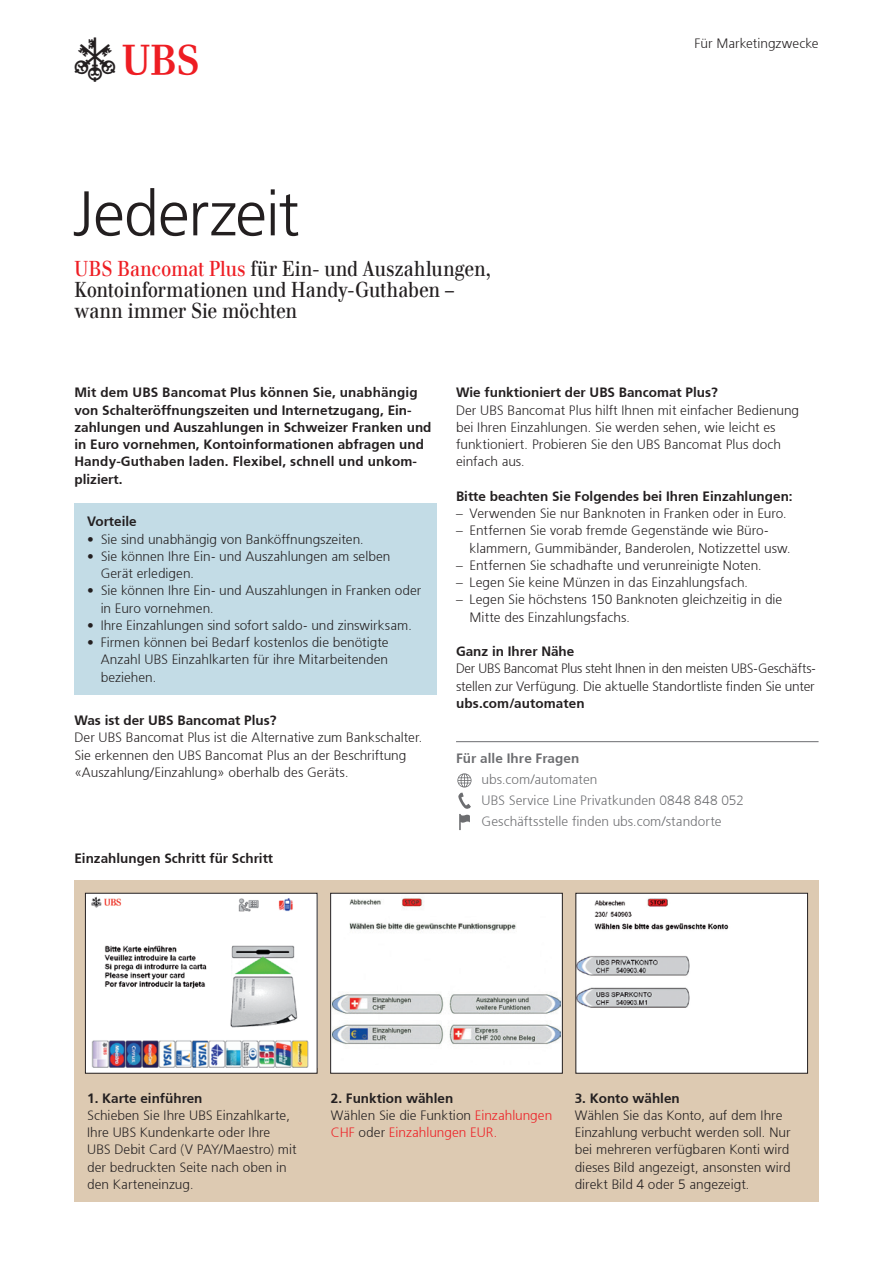
<style>
.page{position:relative;width:893px;height:1263px;background:#fff}
.page>*{position:absolute;margin:0;border:0;box-sizing:border-box;transform-origin:0 0}
.t1{font:300 63px "Frutiger 45";letter-spacing:-.015em;color:#231f20}
.t2{font:44.55px "UB Ssemiextra";color:#231f20}
.t3{font:21px/21px "UBS Headline";color:#231f20}
.t4{font:300 13.5px/17.2px "Frutiger 45";color:#231f20}
.t5{font:300 13.5px/17.2px "Frutiger 45";color:#231f20}
.t6{font:300 13.5px/21px "Frutiger 45";letter-spacing:.005em;color:#6c6d70}
.t7{font:300 13.5px/17.2px "Frutiger 45";color:#ee1d23}
.t8{font:300 13.5px "Frutiger 45";letter-spacing:.005em;color:#6c6d70}
.s1{font-size:30.75px;color:#ee1d23}
.s2{color:#ee1d23}
.s3{color:#231f20}
</style>
<div class="page">
<div style="left:74px;top:503px;width:363px;height:191px;background:#c3dce6"></div>
<div style="left:74px;top:880px;width:745px;height:321px;background:#ddcab2"></div>
<hr style="left:456px;top:741px;width:363px;height:1px;background:#6c6d70">
<svg style="left:457px;top:773px;width:14px;height:14px"></svg>
<svg style="left:458px;top:793px;width:13px;height:37px"></svg>
<svg style="left:87px;top:1067px;width:228px;height:4px"></svg>
<img style="left:87px;top:895px;width:228px;height:172px">
<div style="left:85px;top:893px;width:232px;height:180px;border:1px solid #231f20"></div>
<div style="left:331px;top:893px;width:231px;height:180px;background:#fff"></div>
<img style="left:332px;top:898px;width:229px;height:147px">
<div style="left:330px;top:893px;width:233px;height:180px;border:1px solid #231f20"></div>
<div style="left:576px;top:893px;width:231px;height:180px;background:#fff"></div>
<img style="left:577px;top:898px;width:152px;height:110px">
<div style="left:575px;top:893px;width:233px;height:180px;border:1px solid #231f20"></div>
<h2 class="t2" style="left:75px;top:37px;width:125px">a<span class="s1">b</span></h2>
<h1 class="t1" style="left:73px;top:177px;width:228px">Jederzeit</h1>
<h3 class="t3" style="left:74px;top:258px;width:418px"><span class="s2">UBS Bancomat Plus</span> für Ein- und Auszahlungen,<br>Kontoinformationen und Handy-Guthaben – wann immer Sie möchten</h3>
<p class="t4" style="left:695px;top:34px;width:125px">Für Marketingzwecke</p>
<p class="t5" style="left:74px;top:384px;width:359px">Mit dem UBS Bancomat Plus können Sie, unabhängig von Schalteröffnungszeiten und Internetzugang, Ein&shy;zahlungen und Auszahlungen in Schweizer Franken und in Euro vornehmen, Kontoinformationen abfragen und Handy-Guthaben laden. Flexibel, schnell und unkom&shy;pliziert.</p>
<p class="t5" style="left:87px;top:513px;width:51px">Vorteile</p>
<p class="t4" style="left:87px;top:530px;width:278px">• Sie sind unabhängig von Banköffnungszeiten.</p>
<p class="t4" style="left:101px;top:547px;width:291px;text-indent:-14px">• Sie können Ihre Ein- und Auszahlungen am selben<br>Gerät erledigen.</p>
<p class="t4" style="left:101px;top:582px;width:322px;text-indent:-14px">• Sie können Ihre Ein- und Auszahlungen in Franken oder in Euro vornehmen.</p>
<p class="t4" style="left:87px;top:616px;width:326px">• Ihre Einzahlungen sind sofort saldo- und zinswirksam.</p>
<p class="t4" style="left:101px;top:634px;width:289px;text-align:justify;text-indent:-14px">• Firmen können bei Bedarf kostenlos die benötigte Anzahl UBS Einzahlkarten für ihre Mitarbeitenden beziehen.</p>
<p class="t5" style="left:74px;top:711px;width:204px">Was ist der UBS Bancomat Plus?</p>
<p class="t4" style="left:74px;top:729px;width:350px">Der UBS Bancomat Plus ist die Alternative zum Bankschalter.<br>Sie erkennen den UBS Bancomat Plus an der Beschriftung «Auszahlung/Einzahlung» oberhalb des Geräts.</p>
<p class="t5" style="left:74px;top:849px;width:200px">Einzahlungen Schritt für Schritt</p>
<p class="t5" style="left:456px;top:384px;width:263px">Wie funktioniert der UBS Bancomat Plus?</p>
<p class="t4" style="left:456px;top:401px;width:344px">Der UBS Bancomat Plus hilft Ihnen mit einfacher Bedienung bei Ihren Einzahlungen. Sie werden sehen, wie leicht es funktioniert. Probieren Sie den UBS Bancomat Plus doch einfach aus.</p>
<p class="t5" style="left:456px;top:487px;width:338px">Bitte beachten Sie Folgendes bei Ihren Einzahlungen:</p>
<p class="t4" style="left:456px;top:505px;width:332px">– Verwenden Sie nur Banknoten in Franken oder in Euro.</p>
<p class="t4" style="left:470px;top:522px;width:323px;text-indent:-14px">– Entfernen Sie vorab fremde Gegenstände wie Büro&shy;klammern, Gummibänder, Banderolen, Notizzettel usw.</p>
<p class="t4" style="left:456px;top:556px;width:307px">– Entfernen Sie schadhafte und verunreinigte Noten.</p>
<p class="t4" style="left:456px;top:574px;width:294px">– Legen Sie keine Münzen in das Einzahlungsfach.</p>
<p class="t4" style="left:470px;top:591px;width:314px;text-indent:-14px">– Legen Sie höchstens 150 Banknoten gleichzeitig in die<br>Mitte des Einzahlungsfachs.</p>
<p class="t5" style="left:456px;top:642px;width:120px">Ganz in Ihrer Nähe</p>
<p class="t4" style="left:456px;top:660px;width:360px">Der UBS Bancomat Plus steht Ihnen in den meisten UBS-Geschäfts&shy;stellen zur Verfügung. Die aktuelle Standortliste finden Sie unter</p>
<p class="t5" style="left:456px;top:694px;width:130px">ubs.com/automaten</p>
<p class="t8" style="left:456px;top:750px;width:125px">Für alle Ihre Fragen</p>
<p class="t6" style="left:482px;top:769px;width:264px">ubs.com/automaten<br>UBS Service Line Privatkunden 0848 848 052<br>Geschäftsstelle finden ubs.com/standorte</p>
<p class="t5" style="left:87px;top:1089px;width:117px">1. Karte einführen</p>
<p class="t4" style="left:87px;top:1106px;width:211px">Schieben Sie Ihre UBS Einzahlkarte,<br>Ihre UBS Kundenkarte oder Ihre<br>UBS Debit Card (V PAY/Maestro) mit der bedruckten Seite nach oben in den Karteneinzug.</p>
<p class="t7" style="left:331px;top:1089px;width:223px"><span class="s3">2. Funktion wählen<br></span><span class="s3">Wählen Sie die Funktion</span> Einzahlungen<br>CHF <span class="s3">oder</span> Einzahlungen EUR.</p>
<p class="t5" style="left:575px;top:1089px;width:107px">3. Konto wählen</p>
<p class="t4" style="left:575px;top:1106px;width:217px">Wählen Sie das Konto, auf dem Ihre Einzahlung verbucht werden soll. Nur bei mehreren verfügbaren Konti wird dieses Bild angezeigt, ansonsten wird direkt Bild 4 oder 5 angezeigt.</p>
</div>
